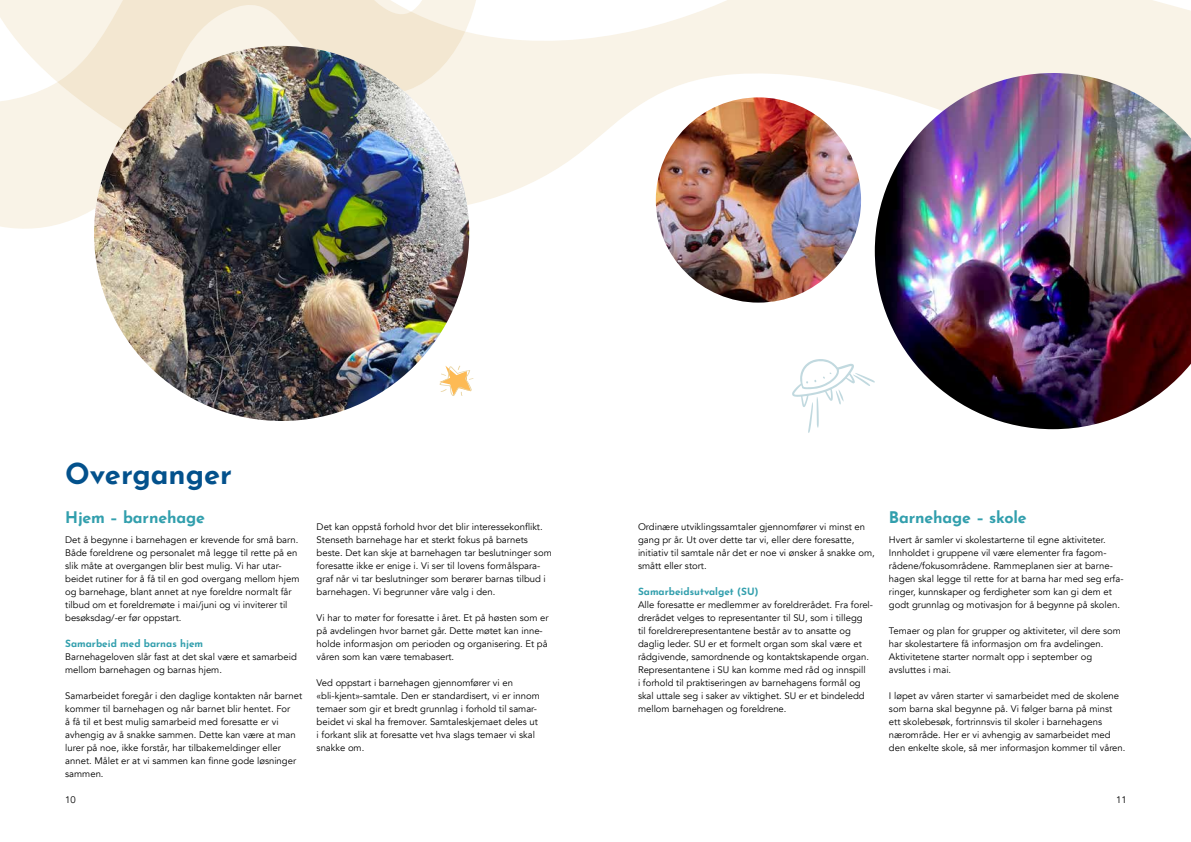
<style>
.page{position:relative;width:1191px;height:842px;background:#fff}
.page>*{position:absolute;margin:0;border:0;box-sizing:border-box;transform-origin:0 0}
.t1{font:700 29px "Josefin Sans";color:#03518c}
.t2{font:700 16px "Josefin Sans";letter-spacing:-.01em;color:#329fad}
.t3{font:700 10px "Josefin Sans";color:#329fad}
.t4{font:9.5px/13px "Avenir";color:#000}
</style>
<div class="page">
<svg style="left:0;top:0;width:1191px;height:292px;fill:#f9f3e7"></svg>
<img style="left:874px;top:73px;width:317px;height:356px">
<img style="left:656px;top:97px;width:205px;height:206px;border-radius:103px">
<img style="left:94px;top:46px;width:375px;height:375px;border-radius:188px">
<svg style="left:1091px;top:153px;width:48px;height:47px;background:#7a8071"></svg>
<svg style="left:352px;top:205px;width:48px;height:47px;background:#3d502c"></svg>
<svg style="left:1091px;top:126px;width:32px;height:32px"></svg>
<svg style="left:439px;top:365px;width:35px;height:31px"></svg>
<svg style="left:792px;top:359px;width:82px;height:74px"></svg>
<h1 class="t1" style="left:65px;top:448px;width:168px">Overganger</h1>
<h2 class="t2" style="left:65px;top:503px;width:141px">Hjem – barnehage</h2>
<p class="t4" style="left:65px;top:533px;width:236px">Det å begynne i barnehagen er krevende for små barn.<br>Både foreldrene og personalet må legge til rette på en slik måte at overgangen blir best mulig. Vi har utar&shy;beidet rutiner for å få til en god overgang mellom hjem og barnehage, blant annet at nye foreldre normalt får tilbud om et foreldremøte i mai/juni og vi inviterer til besøksdag/-er før oppstart.</p>
<p class="t3" style="left:65px;top:635px;width:139px">Samarbeid med barnas hjem</p>
<p class="t4" style="left:65px;top:650px;width:233px">Barnehageloven slår fast at det skal være et samarbeid mellom barnehagen og barnas hjem.</p>
<p class="t4" style="left:65px;top:689px;width:238px">Samarbeidet foregår i den daglige kontakten når barnet kommer til barnehagen og når barnet blir hentet. For<br>å få til et best mulig samarbeid med foresatte er vi avhengig av å snakke sammen. Dette kan være at man lurer på noe, ikke forstår, har tilbakemeldinger eller annet. Målet er at vi sammen kan finne gode løsninger sammen.</p>
<p class="t4" style="left:317px;top:520px;width:237px">Det kan oppstå forhold hvor det blir interessekonflikt.<br>Stenseth barnehage har et sterkt fokus på barnets beste. Det kan skje at barnehagen tar beslutninger som foresatte ikke er enige i. Vi ser til lovens formålspara&shy;graf når vi tar beslutninger som berører barnas tilbud i barnehagen. Vi begrunner våre valg i den.</p>
<p class="t4" style="left:317px;top:611px;width:233px">Vi har to møter for foresatte i året. Et på høsten som er på avdelingen hvor barnet går. Dette møtet kan inne&shy;holde informasjon om perioden og organisering. Et på våren som kan være temabasert.</p>
<p class="t4" style="left:317px;top:676px;width:225px">Ved oppstart i barnehagen gjennomfører vi en «bli-kjent»-samtale. Den er standardisert, vi er innom temaer som gir et bredt grunnlag i forhold til samar&shy;beidet vi skal ha fremover. Samtaleskjemaet deles ut i forkant slik at foresatte vet hva slags temaer vi skal snakke om.</p>
<p class="t4" style="left:638px;top:520px;width:238px">Ordinære utviklingssamtaler gjennomfører vi minst en gang pr år. Ut over dette tar vi, eller dere foresatte, initiativ til samtale når det er noe vi ønsker å snakke om, smått eller stort.</p>
<p class="t3" style="left:638px;top:583px;width:122px">Samarbeidsutvalget (SU)</p>
<p class="t4" style="left:638px;top:598px;width:236px">Alle foresatte er medlemmer av foreldrerådet. Fra forel&shy;drerådet velges to representanter til SU, som i tillegg<br>til foreldrerepresentantene består av to ansatte og daglig leder. SU er et formelt organ som skal være et rådgivende, samordnende og kontaktskapende organ.<br>Representantene i SU kan komme med råd og innspill<br>i forhold til praktiseringen av barnehagens formål og skal uttale seg i saker av viktighet. SU er et bindeledd mellom barnehagen og foreldrene.</p>
<h2 class="t2" style="left:889px;top:503px;width:139px">Barnehage – skole</h2>
<p class="t4" style="left:889px;top:533px;width:236px">Hvert år samler vi skolestarterne til egne aktiviteter.<br>Innholdet i gruppene vil være elementer fra fagom&shy;rådene/fokusområdene. Rammeplanen sier at barne&shy;hagen skal legge til rette for at barna har med seg erfa&shy;ringer, kunnskaper og ferdigheter som kan gi dem et godt grunnlag og motivasjon for å begynne på skolen.</p>
<p class="t4" style="left:889px;top:624px;width:233px">Temaer og plan for grupper og aktiviteter, vil dere som har skolestartere få informasjon om fra avdelingen.<br>Aktivitetene starter normalt opp i september og avsluttes i mai.</p>
<p class="t4" style="left:889px;top:689px;width:238px">I løpet av våren starter vi samarbeidet med de skolene som barna skal begynne på. Vi følger barna på minst ett skolebesøk, fortrinnsvis til skoler i barnehagens nærområde. Her er vi avhengig av samarbeidet med den enkelte skole, så mer informasjon kommer til våren.</p>
<p class="t4" style="left:65px;top:793px;width:12px">10</p>
<p class="t4" style="left:1116px;top:793px;width:12px">11</p>
</div>
